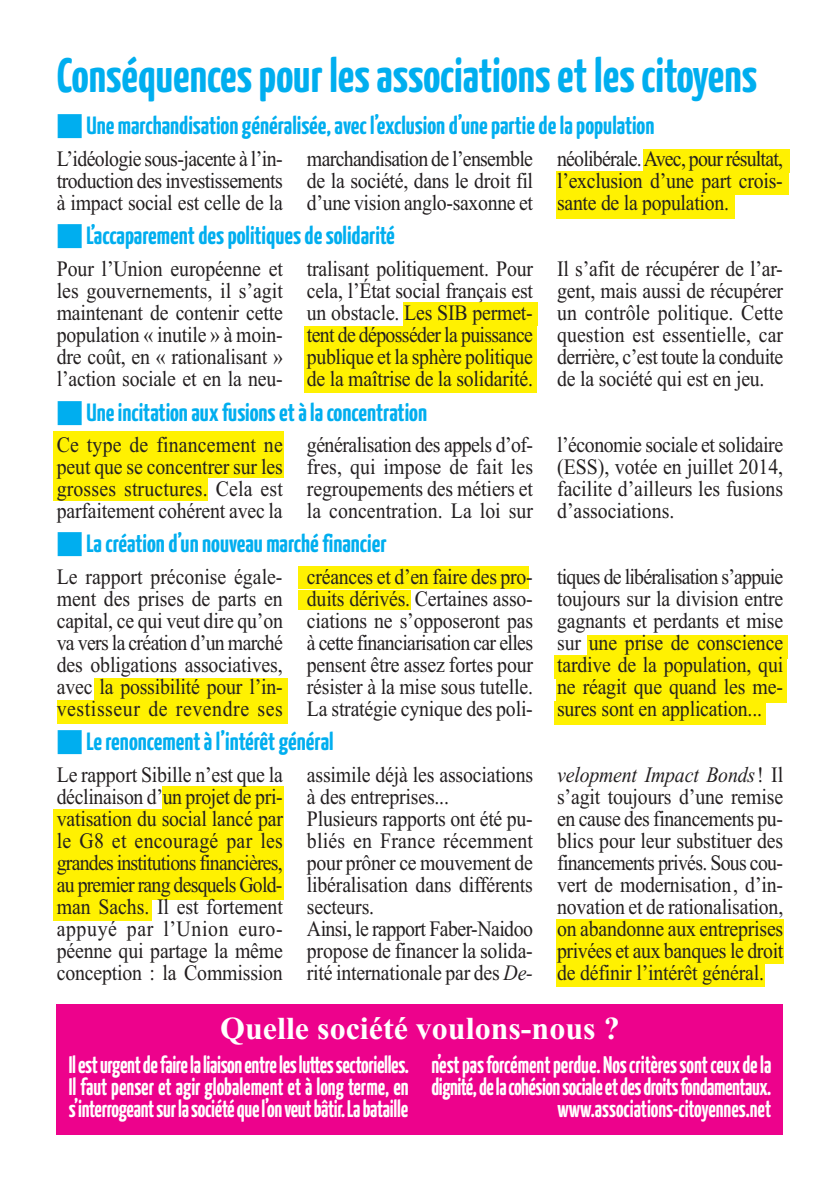
<style>
.page{position:relative;width:840px;height:1191px;background:#fff}
.page>*{position:absolute;margin:0;border:0;box-sizing:border-box;transform-origin:0 0}
.t1{font:700 48px "Yanone Kaffeesatz";color:#00aeef}
.t2{font:700 32px "Times New Roman";color:#fff}
.t3{font:700 25px "Yanone Kaffeesatz";color:#00aeef}
.t4{font:700 24px/22px "Yanone Kaffeesatz";letter-spacing:-.015em;color:#fff;text-align:justify;scale:.9 1}
.t5{font:22px/22px "Times New Roman";letter-spacing:-.01em;color:#231f20;text-align:justify;scale:.9 1}
.s1{font-style:italic}
</style>
<div class="page">
<div style="left:94px;top:678px;width:193px;height:35px;background:#fff101"></div>
<div style="left:57px;top:700px;width:230px;height:24px;background:#fff101"></div>
<div style="left:642px;top:149px;width:146px;height:24px;background:#fff101"></div>
<div style="left:555px;top:171px;width:233px;height:24px;background:#fff101"></div>
<div style="left:555px;top:195px;width:179px;height:24px;background:#fff101"></div>
<div style="left:403px;top:302px;width:134px;height:24px;background:#fff101"></div>
<div style="left:304px;top:326px;width:232px;height:66px;background:#fff101"></div>
<div style="left:553px;top:701px;width:212px;height:24px;background:#fff101"></div>
<div style="left:555px;top:679px;width:231px;height:24px;background:#fff101"></div>
<div style="left:554px;top:655px;width:232px;height:24px;background:#fff101"></div>
<div style="left:586px;top:635px;width:200px;height:24px;background:#fff101"></div>
<div style="left:555px;top:962px;width:208px;height:24px;background:#fff101"></div>
<div style="left:298px;top:590px;width:113px;height:20px;background:#fff101"></div>
<div style="left:298px;top:566px;width:230px;height:23px;background:#fff101"></div>
<div style="left:53px;top:465px;width:155px;height:36px;background:#fff101"></div>
<div style="left:53px;top:431px;width:231px;height:47px;background:#fff101"></div>
<div style="left:53px;top:884px;width:98px;height:36px;background:#fff101"></div>
<div style="left:53px;top:809px;width:230px;height:90px;background:#fff101"></div>
<div style="left:163px;top:786px;width:121px;height:36px;background:#fff101"></div>
<div style="left:555px;top:919px;width:227px;height:44px;background:#fff101"></div>
<div style="left:57px;top:1004px;width:725px;height:130px;background:#ed028c"></div>
<h1 class="t1" style="left:57px;top:58px;width:701px">Conséquences pour les associations et les citoyens</h1>
<p class="t3" style="left:57px;top:117px;width:599px">■Une marchandisation généralisée, avec l’exclusion d’une partie de la population</p>
<p class="t5" style="left:57px;top:147px;width:253px">L’idéologie sous-jacente à l’in&shy;troduction des investissements à impact social est celle de la</p>
<p class="t5" style="left:307px;top:147px;width:252px">marchandisation de l’ensemble de la société, dans le droit fil d’une vision anglo-saxonne et</p>
<p class="t5" style="left:556px;top:147px;width:252px">néolibérale. Avec, pour résultat, l’exclusion d’une part crois&shy;sante de la population.</p>
<p class="t3" style="left:57px;top:227px;width:339px">■L’accaparement des politiques de solidarité</p>
<p class="t5" style="left:57px;top:257px;width:253px">Pour l’Union européenne et les gouvernements, il s’agit maintenant de contenir cette population « inutile » à moin&shy;dre coût, en « rationalisant » l’action sociale et en la neu-</p>
<p class="t5" style="left:307px;top:257px;width:253px">tralisant politiquement. Pour cela, l’État social français est un obstacle. Les SIB permet&shy;tent de déposséder la puissance publique et la sphère politique de la maîtrise de la solidarité.</p>
<p class="t5" style="left:556px;top:257px;width:253px">Il s’afit de récupérer de l’ar&shy;gent, mais aussi de récupérer un contrôle politique. Cette question est essentielle, car derrière, c’est toute la conduite de la société qui est en jeu.</p>
<p class="t3" style="left:57px;top:403px;width:371px">■Une incitation aux fusions et à la concentration</p>
<p class="t5" style="left:57px;top:433px;width:252px">Ce type de financement ne peut que se concentrer sur les grosses structures. Cela est parfaitement cohérent avec la</p>
<p class="t5" style="left:307px;top:433px;width:253px">généralisation des appels d’of&shy;fres, qui impose de fait les regroupements des métiers et la concentration. La loi sur</p>
<p class="t5" style="left:556px;top:433px;width:252px">l’économie sociale et solidaire (ESS), votée en juillet 2014, facilite d’ailleurs les fusions d’associations.</p>
<p class="t3" style="left:57px;top:534px;width:331px">■La création d’un nouveau marché financier</p>
<p class="t5" style="left:57px;top:565px;width:253px">Le rapport préconise égale&shy;ment des prises de parts en capital, ce qui veut dire qu’on va vers la création d’un marché des obligations associatives, avec la possibilité pour l’in&shy;vestisseur de revendre ses</p>
<p class="t5" style="left:307px;top:565px;width:253px">créances et d’en faire des pro&shy;duits dérivés. Certaines asso&shy;ciations ne s’opposeront pas à cette financiarisation car elles pensent être assez fortes pour résister à la mise sous tutelle.<br>La stratégie cynique des poli-</p>
<p class="t5" style="left:556px;top:565px;width:253px">tiques de libéralisation s’appuie toujours sur la division entre gagnants et perdants et mise sur une prise de conscience tardive de la population, qui ne réagit que quand les me&shy;sures sont en application...</p>
<p class="t3" style="left:57px;top:732px;width:278px">■Le renoncement à l’intérêt général</p>
<p class="t5" style="left:57px;top:763px;width:253px">Le rapport Sibille n’est que la déclinaison d’un projet de pri&shy;vatisation du social lancé par le G8 et encouragé par les grandes institutions financières, au premier rang desquels Gold&shy;man Sachs. Il est fortement appuyé par l’Union euro&shy;péenne qui partage la même conception : la Commission</p>
<p class="t5" style="left:307px;top:763px;width:253px;text-align:left">assimile déjà les associations à des entreprises...<br>Plusieurs rapports ont été pu&shy;bliés en France récemment pour prôner ce mouvement de libéralisation dans différents secteurs.<br>Ainsi, le rapport Faber-Naidoo propose de financer la solida&shy;rité internationale par des <span class="s1">De-</span></p>
<p class="t5" style="left:556px;top:763px;width:253px"><span class="s1">velopment Impact Bonds</span>! Il s’agit toujours d’une remise en cause des financements pu&shy;blics pour leur substituer des financements privés. Sous cou&shy;vert de modernisation, d’in&shy;novation et de rationalisation, on abandonne aux entreprises privées et aux banques le droit de définir l’intérêt général.</p>
<h2 class="t2" style="left:220px;top:1009px;width:401px">Quelle société voulons-nous ?</h2>
<p class="t4" style="left:69px;top:1056px;width:379px">Il est urgent de faire la liaison entre les luttes sectorielles.<br>Il faut penser et agir globalement et à long terme, en s’interrogeant sur la société que l’on veut bâtir. La bataille</p>
<p class="t4" style="left:431px;top:1056px;width:379px;text-align:right">n’est pas forcément perdue. Nos critères sont ceux de la dignité, de la cohésion sociale et des droits fondamentaux. www.associations-citoyennes.net</p>
</div>
